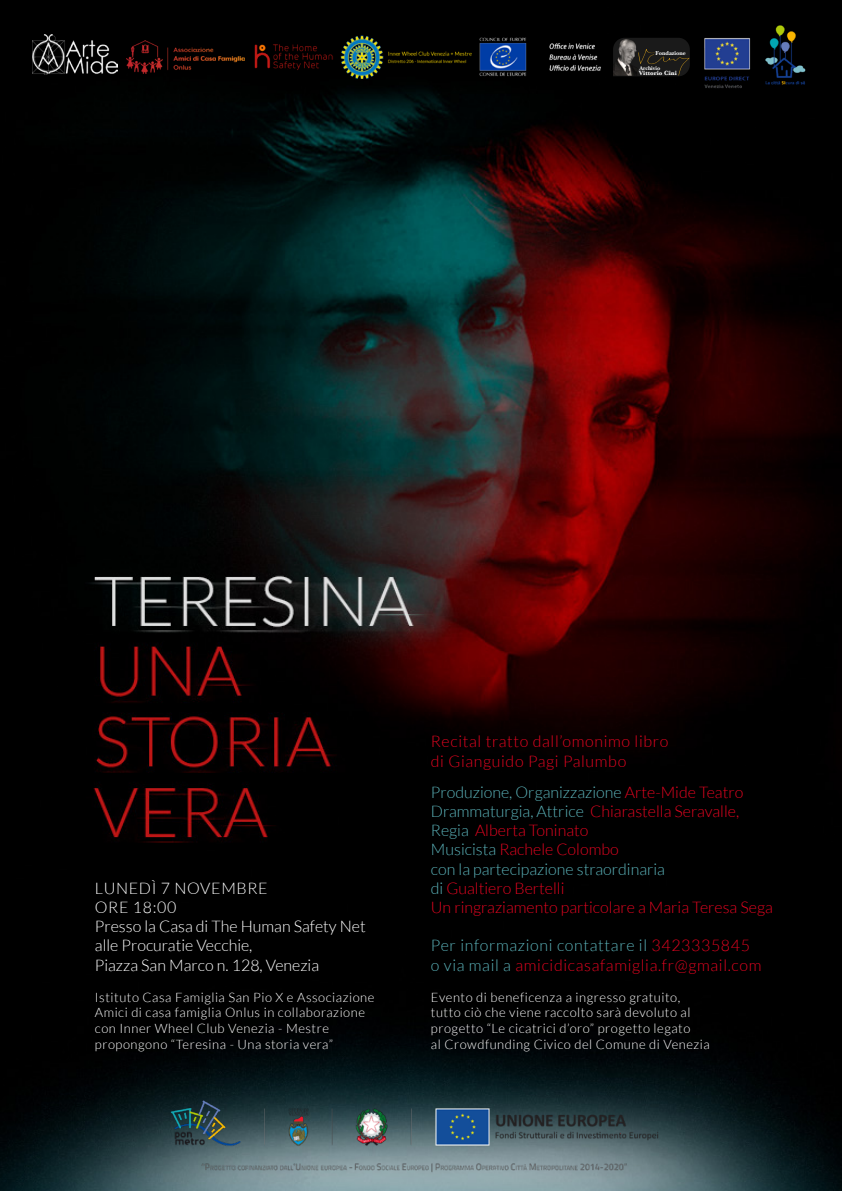
<style>
.page{position:relative;width:842px;height:1191px;background:#fff}
.page>*{position:absolute;margin:0;border:0;box-sizing:border-box;transform-origin:0 0}
.t1{font:300 16px/19.2px "Lato";color:#e40520}
.t2{font:300 16px/19.2px "Lato";letter-spacing:.04em;color:#e40520}
.t3{font:300 16px/19.2px "Lato";color:#fff}
.t4{font:300 13px/15.6px "Lato";letter-spacing:.04em;color:#fff}
.t5{font:700 6.4px "Baskerville";color:#fff}
.t6{font:700 6px "New Baskerville";color:#fff}
.t7{font:700 5.8px "New Baskerville";color:#fff}
.s1{color:#5bb3ba}
</style>
<div class="page">
<img style="left:0;top:0;width:842px;height:1191px">
<img style="left:157px;top:1089px;width:516px;height:93px">
<img style="left:32px;top:34px;width:86px;height:40px">
<img style="left:337px;top:36px;width:266px;height:42px">
<svg style="left:613px;top:38px;width:77px;height:38px;background:#2d2b28"></svg>
<img style="left:253px;top:38px;width:81px;height:38px">
<img style="left:126px;top:40px;width:119px;height:34px">
<img style="left:703px;top:37px;width:48px;height:66px">
<img style="left:764px;top:24px;width:42px;height:67px">
<p class="t6" style="left:656px;top:49px;width:32px">Fondazione</p>
<p class="t7" style="left:639px;top:64px;width:22px">Archivio</p>
<p class="t5" style="left:639px;top:69px;width:39px">Vittorio Cini</p>
<p class="t3" style="left:95px;top:878px;width:272px">LUNEDÌ 7 NOVEMBRE<br>ORE 18:00<br>Presso la Casa di The Human Safety Net alle Procuratie Vecchie,<br>Piazza San Marco n. 128, Venezia</p>
<p class="t4" style="left:95px;top:989px;width:281px">Istituto Casa Famiglia San Pio X e Associazione Amici di casa famiglia Onlus in collaborazione con Inner Wheel Club Venezia - Mestre propongono “Teresina - Una storia vera”</p>
<p class="t2" style="left:431px;top:732px;width:239px">Recital tratto dall’omonimo libro di Gianguido Pagi Palumbo</p>
<p class="t1" style="left:431px;top:782px;width:343px"><span class="s1">Produzione, Organizzazione</span> Arte-Mide Teatro <span class="s1">Drammaturgia, Attrice</span> Chiarastella Seravalle, <span class="s1">Regia</span> Alberta Toninato<br><span class="s1">Musicista</span> Rachele Colombo<br><span class="s1">con la partecipazione straordinaria<br>di</span> Gualtiero Bertelli<br>Un ringraziamento particolare a Maria Teresa Sega</p>
<p class="t2" style="left:431px;top:936px;width:332px"><span class="s1">Per informazioni contattare il</span> 3423335845 <span class="s1">o via mail a</span> amicidicasafamiglia.fr@gmail.com</p>
<p class="t4" style="left:431px;top:989px;width:280px">Evento di beneficenza a ingresso gratuito, tutto ciò che viene raccolto sarà devoluto al progetto “Le cicatrici d’oro” progetto legato<br>al Crowdfunding Civico del Comune di Venezia</p>
</div>
